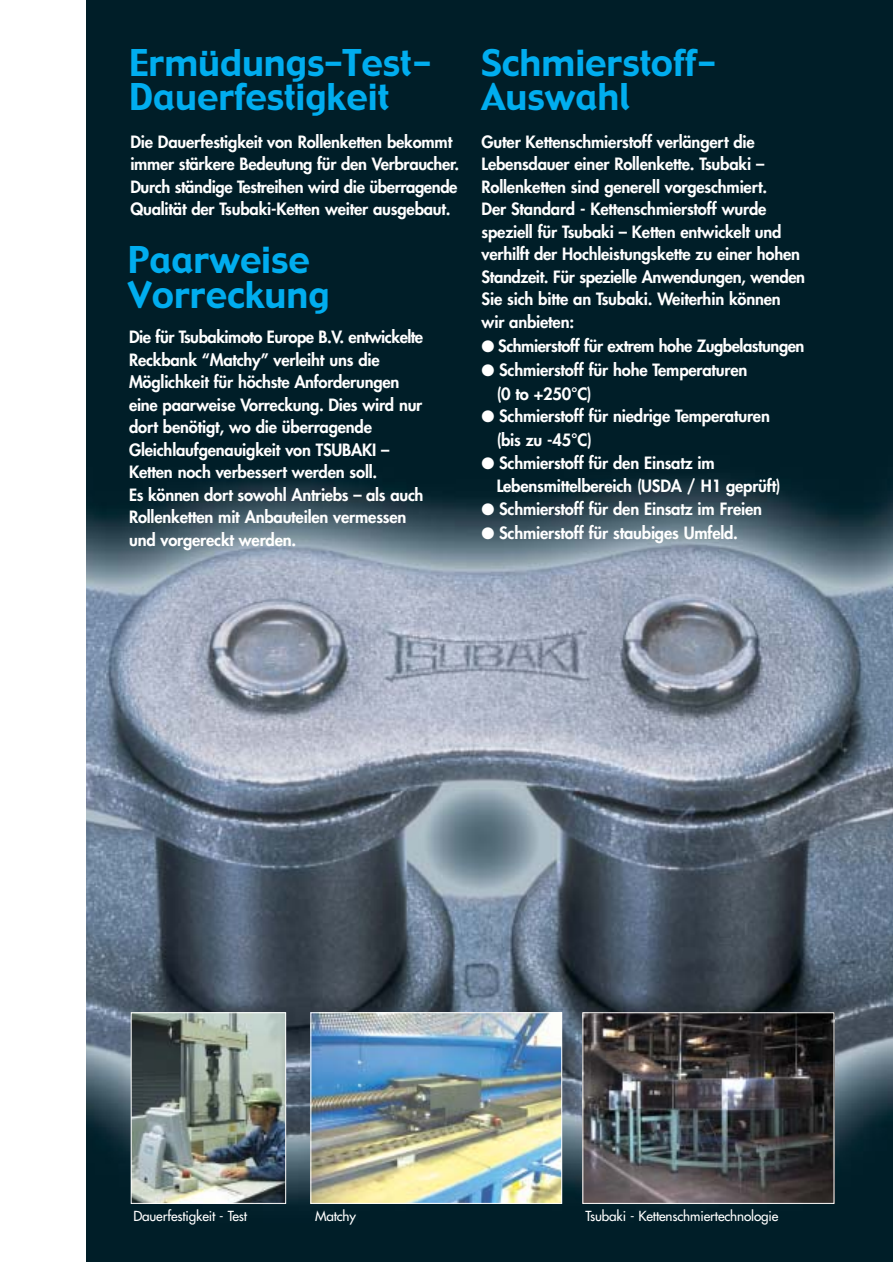
<style>
.page{position:relative;width:893px;height:1262px;background:#fff}
.page>*{position:absolute;margin:0;border:0;box-sizing:border-box;transform-origin:0 0}
.t1{font:36px/34.5px "Gadget";color:#00adef}
.t2{font:800 16.5px/22.5px "Futura";letter-spacing:-.01em;color:#fff}
.t3{font:800 16.5px "Futura";letter-spacing:-.03em;color:#fff}
.t4{font:13.5px "Futura";letter-spacing:-.01em;color:#fff}
</style>
<div class="page">
<img style="left:86px;top:0;width:806px;height:1261px">
<img style="left:133px;top:1014px;width:151px;height:187px">
<div style="left:131px;top:1012px;width:155px;height:191px;border:1px solid #fff"></div>
<img style="left:584px;top:1014px;width:248px;height:187px">
<div style="left:582px;top:1012px;width:252px;height:191px;border:1px solid #fff"></div>
<img style="left:312px;top:1014px;width:248px;height:187px">
<div style="left:310px;top:1012px;width:252px;height:191px;border:1px solid #fff"></div>
<h1 class="t1" style="left:129px;top:48px;width:305px">Ermüdungs–Test-<br>Dauerfestigkeit</h1>
<p class="t2" style="left:130px;top:132px;width:330px">Die Dauerfestigkeit von Rollenketten bekommt immer stärkere Bedeutung für den Verbraucher.<br>Durch ständige Testreihen wird die überragende Qualität der Tsubaki-Ketten weiter ausgebaut.</p>
<h1 class="t1" style="left:128px;top:245px;width:203px">Paarweise<br>Vorreckung</h1>
<p class="t2" style="left:129px;top:327px;width:296px">Die für Tsubakimoto Europe B.V. entwickelte Reckbank “Matchy” verleiht uns die Möglichkeit für höchste Anforderungen eine paarweise Vorreckung. Dies wird nur dort benötigt, wo die überragende Gleichlaufgenauigkeit von TSUBAKI – Ketten noch verbessert werden soll.<br>Es können dort sowohl Antriebs – als auch Rollenketten mit Anbauteilen vermessen und vorgereckt werden.</p>
<h1 class="t1" style="left:481px;top:48px;width:237px">Schmierstoff-<br>Auswahl</h1>
<p class="t2" style="left:481px;top:132px;width:325px">Guter Kettenschmierstoff verlängert die Lebensdauer einer Rollenkette. Tsubaki – Rollenketten sind generell vorgeschmiert.<br>Der Standard - Kettenschmierstoff wurde speziell für Tsubaki – Ketten entwickelt und verhilft der Hochleistungskette zu einer hohen Standzeit. Für spezielle Anwendungen, wenden Sie sich bitte an Tsubaki. Weiterhin können wir anbieten:</p>
<p class="t3" style="left:481px;top:338px;width:324px">● Schmierstoff für extrem hohe Zugbelastungen</p>
<p class="t2" style="left:497px;top:359px;width:252px;line-height:24px;text-indent:-15px">● Schmierstoff für hohe Temperaturen (0 to +250°C)</p>
<p class="t2" style="left:497px;top:405px;width:275px;line-height:24px;text-indent:-15px">● Schmierstoff für niedrige Temperaturen (bis zu -45°C)</p>
<p class="t2" style="left:497px;top:452px;width:285px;line-height:24px;text-indent:-15px">● Schmierstoff für den Einsatz im<br>Lebensmittelbereich (USDA / H1 geprüft)</p>
<p class="t2" style="left:481px;top:499px;width:282px">● Schmierstoff für den Einsatz im Freien</p>
<p class="t2" style="left:481px;top:523px;width:258px">● Schmierstoff für staubiges Umfeld.</p>
<p class="t4" style="left:133px;top:1209px;width:115px">Dauerfestigkeit - Test</p>
<p class="t4" style="left:315px;top:1209px;width:42px">Matchy</p>
<p class="t4" style="left:585px;top:1209px;width:194px">Tsubaki - Kettenschmiertechnologie</p>
</div>
